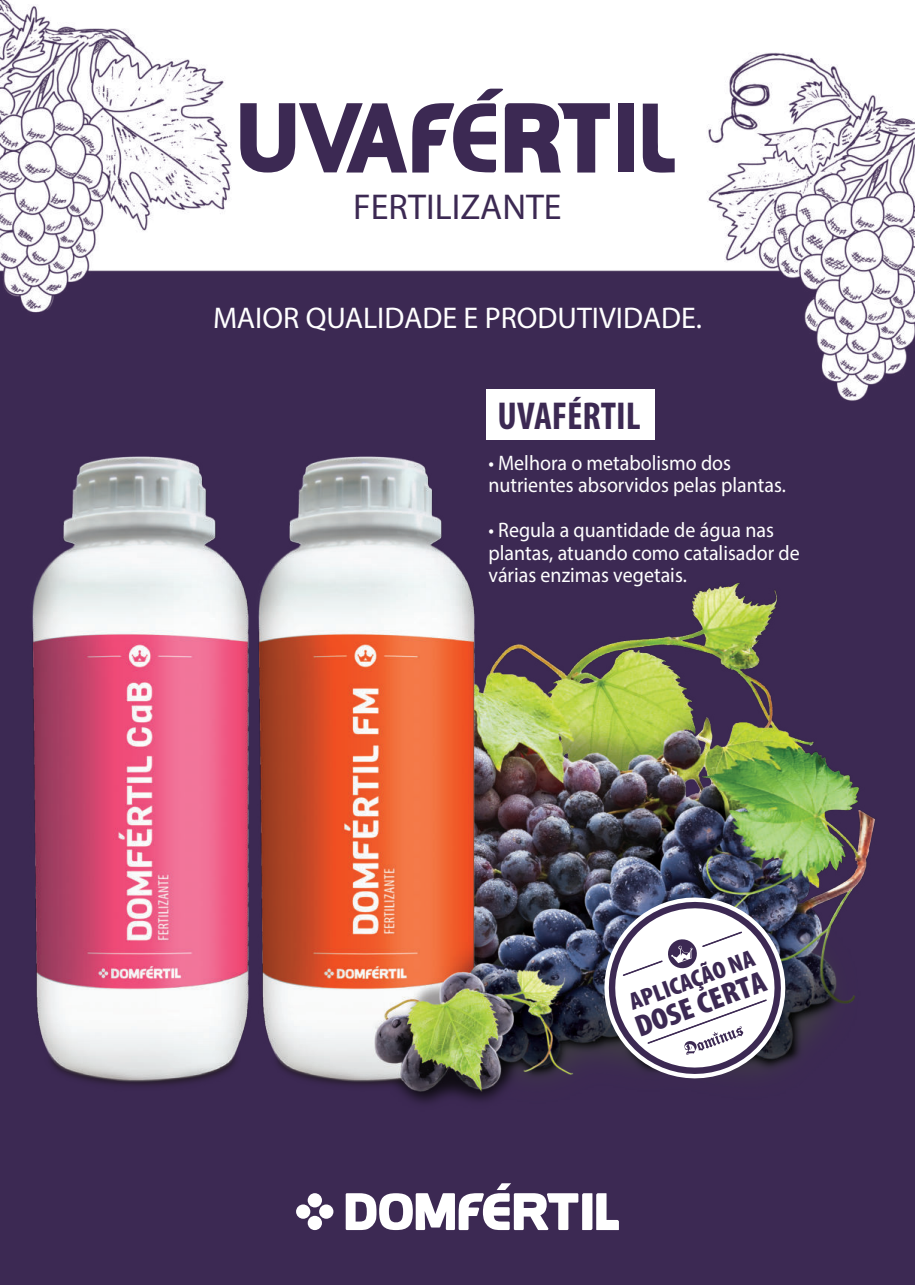
<style>
.page{position:relative;width:915px;height:1285px;background:#fff}
.page>*{position:absolute;margin:0;border:0;box-sizing:border-box;transform-origin:0 0}
.t1{font:700 condensed 39px "Myriad Pro";color:#3c2953}
.t2{font:36px "Myriad Pro";color:#3c2953}
.t3{font:900 condensed 30.3px "Myriad Pro";color:#3c2953;scale:1.08 1}
.t4{font:30px "Myriad Pro";color:#fff}
.t5{font:900 condensed 24.3px "Myriad Pro";color:#3c2953;scale:1.08 1}
.t6{font:21px/22.5px "Myriad Pro";color:#fff;scale:.95 1}
</style>
<div class="page">
<img style="left:0;top:0;width:914px;height:1284px">
<div style="left:486px;top:389px;width:168px;height:50px;background:#fff"></div>
<svg style="left:296px;top:1182px;width:322px;height:47px"></svg>
<svg style="left:592px;top:885px;width:204px;height:204px"></svg>
<div style="left:618px;top:104px;width:15px;height:68px;background:#3c2953"></div>
<svg style="left:642px;top:104px;width:32px;height:68px"></svg>
<svg style="left:240px;top:89px;width:369px;height:83px"></svg>
<h2 class="t2" style="left:353px;top:189px;width:210px">FERTILIZANTE</h2>
<h3 class="t4" style="left:213px;top:303px;width:490px">MAIOR QUALIDADE E PRODUTIVIDADE.</h3>
<h1 class="t1" style="left:497px;top:392px;width:145px">UVAFÉRTIL</h1>
<p class="t6" style="left:488px;top:452px;width:315px">• Melhora o metabolismo dos nutrientes absorvidos pelas plantas.</p>
<p class="t6" style="left:488px;top:520px;width:329px">• Regula a quantidade de água nas plantas, atuando como catalisador de várias enzimas vegetais.</p>
<p class="t5" style="left:625px;top:990px;width:123px;rotate:-20deg">APLICAÇÃO NA</p>
<h3 class="t3" style="left:630px;top:1012px;width:128px;rotate:-20deg">DOSE CERTA</h3>
</div>
